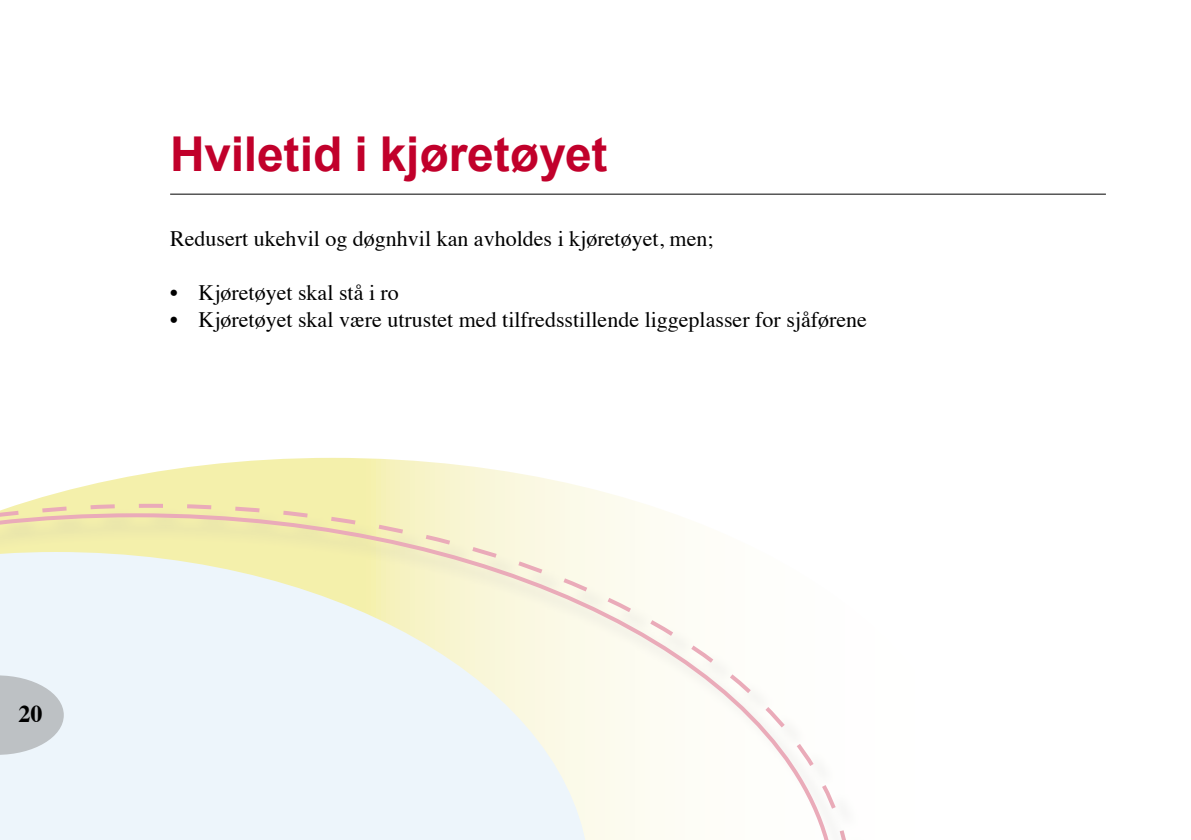
<style>
.page{position:relative;width:1191px;height:840px;background:#fff}
.page>*{position:absolute;margin:0;border:0;box-sizing:border-box;transform-origin:0 0}
.t1{font:700 48px "Arial";letter-spacing:-.005em;color:#c1002b}
.t2{font:700 24px "Times";color:#000}
.t3{font:22px "Times";color:#000}
</style>
<div class="page">
<svg style="left:30px;top:457px;width:603px;height:44px"></svg>
<svg style="left:0;top:501px;width:669px;height:12px;background:#f6eec3"></svg>
<svg style="left:0;top:513px;width:836px;height:326px"></svg>
<svg style="left:0;top:675px;width:64px;height:79px;background:#c7ccd0"></svg>
<hr style="left:170px;top:194px;width:936px;height:1px;background:#000">
<h1 class="t1" style="left:170px;top:123px;width:439px">Hviletid i kjøretøyet</h1>
<p class="t3" style="left:170px;top:218px;width:545px">Redusert ukehvil og døgnhvil kan avholdes i kjøretøyet, men;</p>
<p class="t3" style="left:170px;top:272px;width:230px">• Kjøretøyet skal stå i ro</p>
<p class="t3" style="left:170px;top:299px;width:698px">• Kjøretøyet skal være utrustet med tilfredsstillende liggeplasser for sjåførene</p>
<p class="t2" style="left:19px;top:690px;width:25px">20</p>
</div>
